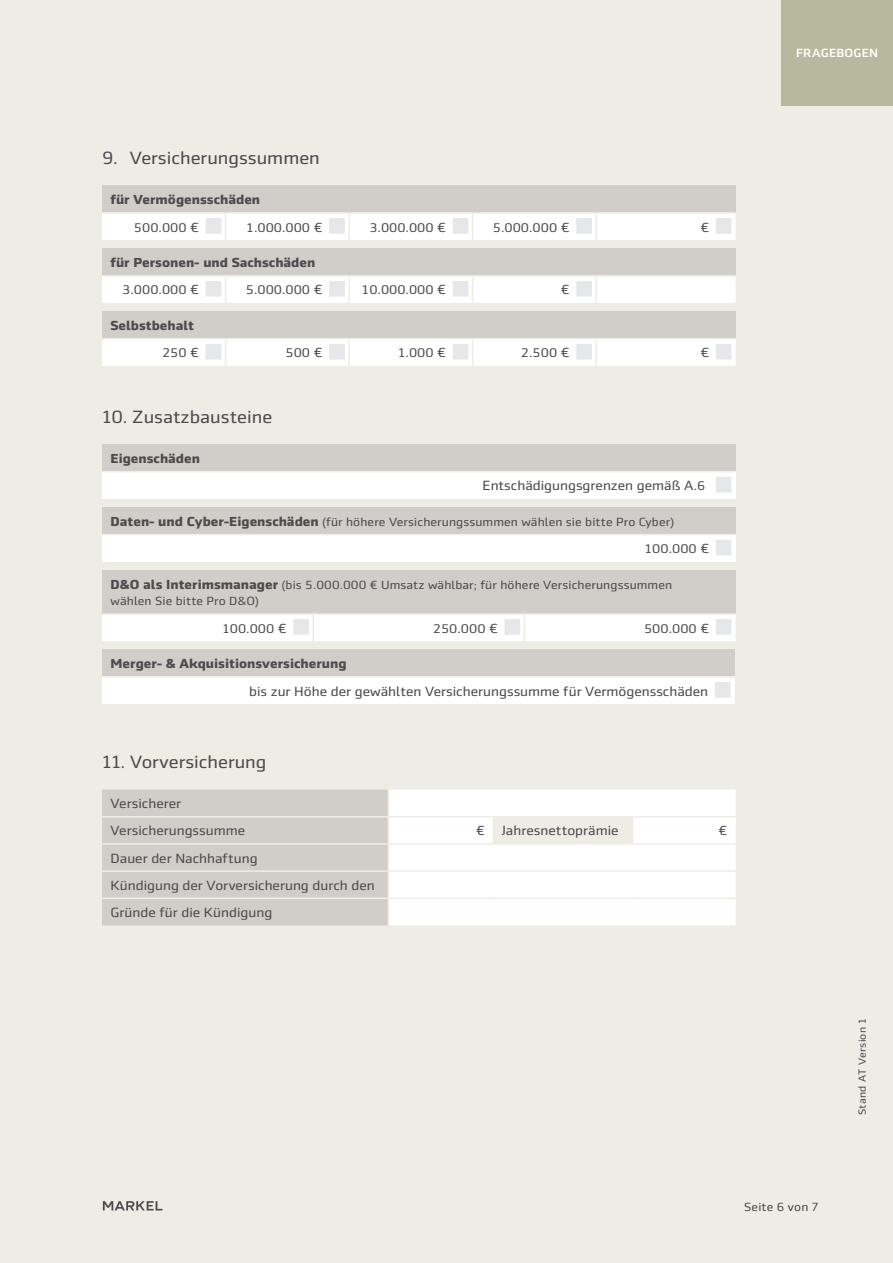
<style>
.page{position:relative;width:893px;height:1263px;background:#eeede5}
.page>*{position:absolute;margin:0;border:0;box-sizing:border-box;transform-origin:0 0}
.t1{font:18px "Markel Sans";color:#4d4b4d}
.t2{font:13.5px/27.2px "Markel Sans";color:#4d4b4d}
.t3{font:700 13.2px "Markel Sans";color:#4d4b4d}
.t4{font:12.75px "Markel Sans";color:#4d4b4d}
.t5{font:12px/16.5px "Markel Sans";letter-spacing:.01em;color:#4d4b4d}
.t6{font:500 12px "Markel Sans";letter-spacing:.02em;color:#fff}
.t7{font:10.5px "Markel Sans";letter-spacing:.02em;color:#4d4b4d}
.s1{font-size:13.5px}
.s2{font-size:12.75px}
.s3{font-weight:700;font-size:13.2px}
</style>
<div class="page">
<svg style="left:103px;top:1201px;width:59px;height:9px"></svg>
<div style="left:781px;top:0;width:112px;height:105px;background:#b7b99f"></div>
<div style="left:102px;top:186px;width:634px;height:27px;background:#d1cdc9"></div>
<hr style="left:102px;top:212px;width:124px;height:2px;background:#eeede5">
<hr style="left:226px;top:212px;width:123px;height:2px;background:#eeede5">
<hr style="left:349px;top:212px;width:124px;height:2px;background:#eeede5">
<hr style="left:473px;top:212px;width:123px;height:2px;background:#eeede5">
<div style="left:102px;top:214px;width:634px;height:26px;background:#fff"></div>
<hr style="left:596px;top:212px;width:140px;height:2px;background:#eeede5">
<hr style="left:595px;top:214px;width:2px;height:26px;background:#eeede5">
<div style="left:206px;top:218px;width:15px;height:16px;background:#e6e7e9"></div>
<div style="left:329px;top:218px;width:16px;height:16px;background:#e6e7e9"></div>
<div style="left:453px;top:218px;width:15px;height:16px;background:#e6e7e9"></div>
<div style="left:576px;top:218px;width:16px;height:16px;background:#e6e7e9"></div>
<div style="left:716px;top:218px;width:15px;height:16px;background:#e6e7e9"></div>
<div style="left:102px;top:249px;width:634px;height:27px;background:#d1cdc9"></div>
<hr style="left:102px;top:275px;width:124px;height:2px;background:#eeede5">
<hr style="left:226px;top:275px;width:123px;height:2px;background:#eeede5">
<hr style="left:349px;top:275px;width:124px;height:2px;background:#eeede5">
<hr style="left:473px;top:275px;width:123px;height:2px;background:#eeede5">
<div style="left:102px;top:276px;width:634px;height:27px;background:#fff"></div>
<hr style="left:596px;top:275px;width:140px;height:2px;background:#eeede5">
<hr style="left:595px;top:277px;width:2px;height:26px;background:#eeede5">
<div style="left:206px;top:281px;width:15px;height:16px;background:#e6e7e9"></div>
<div style="left:329px;top:281px;width:16px;height:16px;background:#e6e7e9"></div>
<div style="left:453px;top:281px;width:15px;height:16px;background:#e6e7e9"></div>
<div style="left:576px;top:281px;width:16px;height:16px;background:#e6e7e9"></div>
<div style="left:102px;top:311px;width:634px;height:28px;background:#d1cdc9"></div>
<hr style="left:102px;top:338px;width:124px;height:1px;background:#eeede5">
<hr style="left:226px;top:338px;width:123px;height:1px;background:#eeede5">
<hr style="left:349px;top:338px;width:124px;height:1px;background:#eeede5">
<hr style="left:473px;top:338px;width:123px;height:1px;background:#eeede5">
<div style="left:102px;top:339px;width:634px;height:27px;background:#fff"></div>
<hr style="left:596px;top:338px;width:140px;height:1px;background:#eeede5">
<hr style="left:595px;top:339px;width:2px;height:27px;background:#eeede5">
<div style="left:206px;top:344px;width:15px;height:15px;background:#e6e7e9"></div>
<div style="left:329px;top:344px;width:16px;height:15px;background:#e6e7e9"></div>
<div style="left:453px;top:344px;width:15px;height:15px;background:#e6e7e9"></div>
<div style="left:576px;top:344px;width:16px;height:15px;background:#e6e7e9"></div>
<div style="left:716px;top:344px;width:15px;height:15px;background:#e6e7e9"></div>
<div style="left:102px;top:444px;width:634px;height:28px;background:#d1cdc9"></div>
<div style="left:102px;top:472px;width:634px;height:27px;background:#fff"></div>
<hr style="left:102px;top:471px;width:634px;height:1px;background:#eeede5">
<div style="left:716px;top:477px;width:15px;height:15px;background:#e6e7e9"></div>
<div style="left:102px;top:507px;width:634px;height:28px;background:#d1cdc9"></div>
<div style="left:102px;top:535px;width:634px;height:27px;background:#fff"></div>
<hr style="left:102px;top:534px;width:634px;height:1px;background:#eeede5">
<div style="left:716px;top:540px;width:15px;height:15px;background:#e6e7e9"></div>
<div style="left:102px;top:570px;width:634px;height:44px;background:#d1cdc9"></div>
<hr style="left:102px;top:613px;width:211px;height:2px;background:#eeede5">
<hr style="left:313px;top:613px;width:211px;height:2px;background:#eeede5">
<hr style="left:524px;top:613px;width:212px;height:2px;background:#eeede5">
<div style="left:102px;top:615px;width:634px;height:26px;background:#fff"></div>
<div style="left:293px;top:619px;width:16px;height:16px;background:#e6e7e9"></div>
<div style="left:505px;top:619px;width:15px;height:16px;background:#e6e7e9"></div>
<div style="left:716px;top:619px;width:15px;height:16px;background:#e6e7e9"></div>
<div style="left:102px;top:650px;width:633px;height:27px;background:#d1cdc9"></div>
<div style="left:102px;top:677px;width:633px;height:27px;background:#fff"></div>
<hr style="left:102px;top:676px;width:633px;height:2px;background:#eeede5">
<div style="left:715px;top:682px;width:16px;height:16px;background:#e6e7e9"></div>
<svg style="left:389px;top:789px;width:347px;height:136px;background:#fdfdfc"></svg>
<hr style="left:388px;top:816px;width:105px;height:1px;background:#eeede5">
<hr style="left:493px;top:816px;width:140px;height:1px;background:#eeede5">
<hr style="left:492px;top:817px;width:2px;height:26px;background:#eeede5">
<hr style="left:633px;top:816px;width:103px;height:1px;background:#eeede5">
<svg style="left:632px;top:817px;width:1px;height:26px"></svg>
<hr style="left:388px;top:843px;width:105px;height:2px;background:#eeede5">
<hr style="left:493px;top:843px;width:140px;height:2px;background:#eeede5">
<hr style="left:633px;top:843px;width:103px;height:2px;background:#eeede5">
<hr style="left:388px;top:870px;width:105px;height:2px;background:#eeede5">
<hr style="left:493px;top:870px;width:140px;height:2px;background:#eeede5">
<hr style="left:633px;top:870px;width:103px;height:2px;background:#eeede5">
<hr style="left:388px;top:897px;width:105px;height:2px;background:#eeede5">
<svg style="left:102px;top:789px;width:286px;height:136px;background:#d2ceca"></svg>
<hr style="left:493px;top:897px;width:140px;height:2px;background:#eeede5">
<hr style="left:633px;top:897px;width:103px;height:2px;background:#eeede5">
<h1 class="t1" style="left:102px;top:148px;width:219px">9. Versicherungssummen</h1>
<p class="t3" style="left:111px;top:192px;width:151px">für Vermögensschäden</p>
<p class="t4" style="left:134px;top:220px;width:66px">500<span class="s1">.</span>000 <span class="s1">€</span></p>
<p class="t4" style="left:246px;top:220px;width:78px">1<span class="s1">.</span>000<span class="s1">.</span>000 <span class="s1">€</span></p>
<p class="t4" style="left:369px;top:220px;width:78px">3<span class="s1">.</span>000<span class="s1">.</span>000 <span class="s1">€</span></p>
<p class="t4" style="left:493px;top:220px;width:78px">5<span class="s1">.</span>000<span class="s1">.</span>000 <span class="s1">€</span></p>
<p class="t2" style="left:700px;top:213px;width:10px">€</p>
<p class="t3" style="left:111px;top:255px;width:206px">für Personen- und Sachschäden</p>
<p class="t4" style="left:122px;top:283px;width:78px">3<span class="s1">.</span>000<span class="s1">.</span>000 <span class="s1">€</span></p>
<p class="t4" style="left:246px;top:283px;width:78px">5<span class="s1">.</span>000<span class="s1">.</span>000 <span class="s1">€</span></p>
<p class="t4" style="left:361px;top:283px;width:86px">10<span class="s1">.</span>000<span class="s1">.</span>000 <span class="s1">€</span></p>
<p class="t2" style="left:561px;top:276px;width:10px">€</p>
<p class="t3" style="left:111px;top:318px;width:85px">Selbstbehalt</p>
<p class="t4" style="left:162px;top:346px;width:38px">250 <span class="s1">€</span></p>
<p class="t4" style="left:286px;top:346px;width:38px">500 <span class="s1">€</span></p>
<p class="t4" style="left:397px;top:346px;width:50px">1<span class="s1">.</span>000 <span class="s1">€</span></p>
<p class="t4" style="left:521px;top:346px;width:50px">2<span class="s1">.</span>500 <span class="s1">€</span></p>
<p class="t2" style="left:700px;top:339px;width:10px">€</p>
<h1 class="t1" style="left:102px;top:407px;width:172px">10. Zusatzbausteine</h1>
<p class="t3" style="left:111px;top:451px;width:91px">Eigenschäden</p>
<p class="t2" style="left:483px;top:472px;width:224px">Entschädigungsgrenzen gemäß A.<span class="s2">6</span></p>
<p class="t5" style="left:111px;top:514px;width:565px"><span class="s3">Daten- und Cyber-Eigenschäden</span> (für höhere Versicherungssummen wählen sie bitte Pro Cyber)</p>
<p class="t4" style="left:644px;top:542px;width:66px">100<span class="s1">.</span>000 <span class="s1">€</span></p>
<p class="t5" style="left:111px;top:577px;width:563px"><span class="s3">D&amp;O als Interimsmanager</span> (bis 5.000.000 € Umsatz wählbar; für höhere Versicherungssummen wählen Sie bitte Pro D&amp;O)</p>
<p class="t4" style="left:222px;top:621px;width:66px">100<span class="s1">.</span>000 <span class="s1">€</span></p>
<p class="t4" style="left:433px;top:621px;width:66px">250<span class="s1">.</span>000 <span class="s1">€</span></p>
<p class="t4" style="left:644px;top:621px;width:66px">500<span class="s1">.</span>000 <span class="s1">€</span></p>
<p class="t3" style="left:111px;top:656px;width:238px">Merger- &amp; Akquisitionsversicherung</p>
<p class="t2" style="left:249px;top:677px;width:460px">bis zur Höhe der gewählten Versicherungssumme für Vermögensschäden</p>
<h1 class="t1" style="left:102px;top:752px;width:166px">11. Vorversicherung</h1>
<p class="t2" style="left:111px;top:790px;width:136px">Versicherer<br>Versicherungssumme</p>
<p class="t2" style="left:111px;top:844px;width:266px">Dauer der Nachhaftung<br>Kündigung der Vorversicherung durch den<br>Gründe für die Kündigung</p>
<p class="t2" style="left:476px;top:817px;width:10px">€</p>
<p class="t2" style="left:502px;top:817px;width:118px">Jahresnettoprämie</p>
<p class="t2" style="left:718px;top:817px;width:10px">€</p>
<p class="t6" style="left:796px;top:46px;width:84px">FRAGEBOGEN</p>
<p class="t5" style="left:744px;top:1198px;width:76px">Seite 6 von 7</p>
<p class="t7" style="left:856px;top:1115px;width:98px;rotate:-90deg">Stand AT Version 1</p>
</div>
